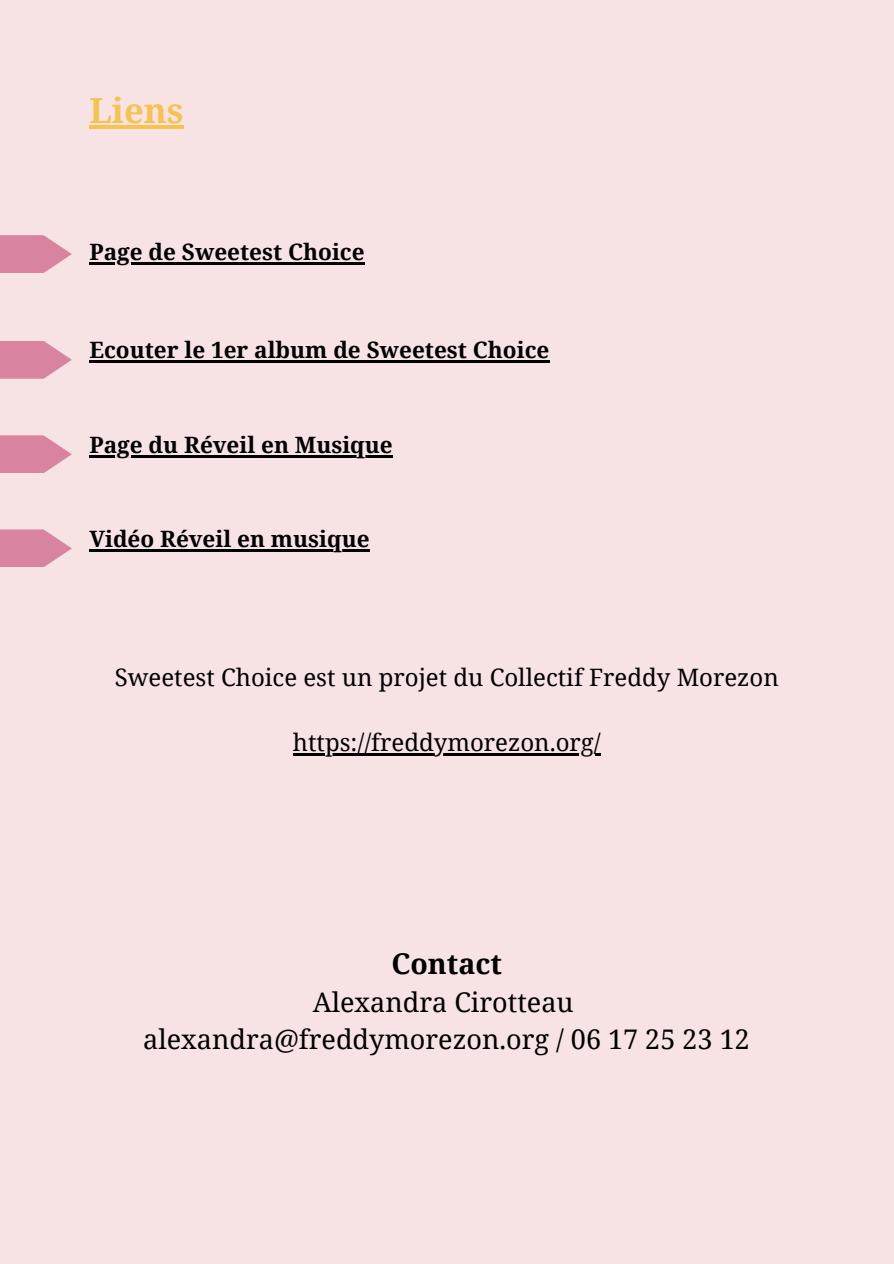
<style>
.page{position:relative;width:894px;height:1264px;background:#fff}
.page>*{position:absolute;margin:0;border:0;box-sizing:border-box;transform-origin:0 0}
.t1{font:700 34.5px "Noto Serif";color:#f6c350}
.t2{font:700 28.5px "Noto Serif";color:#000}
.t3{font:27px/37.2px "Noto Serif";color:#000;text-align:center}
.t4{font:24px "Noto Serif";color:#000}
.t5{font:700 22.5px "Noto Serif";color:#000}
</style>
<div class="page">
<div style="left:0;top:0;width:893px;height:1263px;background:#f8e3e4"></div>
<svg style="left:0;top:235px;width:72px;height:38px;fill:#d884a1"></svg>
<hr style="left:89px;top:125px;width:95px;height:4px;background:#f6c350">
<hr style="left:89px;top:262px;width:275px;height:3px;background:#000">
<hr style="left:89px;top:360px;width:460px;height:3px;background:#000">
<hr style="left:89px;top:455px;width:303px;height:2px;background:#000">
<hr style="left:89px;top:549px;width:280px;height:3px;background:#000">
<hr style="left:293px;top:753px;width:307px;height:2px;background:#000">
<svg style="left:0;top:341px;width:72px;height:38px;fill:#d884a1"></svg>
<svg style="left:0;top:435px;width:72px;height:38px;fill:#d884a1"></svg>
<svg style="left:0;top:529px;width:72px;height:38px;fill:#d884a1"></svg>
<h1 class="t1" style="left:89px;top:86px;width:96px">Liens</h1>
<p class="t5" style="left:89px;top:236px;width:277px">Page de Sweetest Choice</p>
<p class="t5" style="left:89px;top:334px;width:461px">Ecouter le 1er album de Sweetest Choice</p>
<p class="t5" style="left:89px;top:429px;width:305px">Page du Réveil en Musique</p>
<p class="t5" style="left:89px;top:523px;width:282px">Vidéo Réveil en musique</p>
<p class="t4" style="left:115px;top:660px;width:665px">Sweetest Choice est un projet du Collectif Freddy Morezon</p>
<p class="t4" style="left:293px;top:725px;width:309px">https://freddymorezon.org/</p>
<p class="t2" style="left:391px;top:943px;width:112px">Contact</p>
<p class="t3" style="left:143px;top:983px;width:608px">Alexandra Cirotteau alexandra@freddymorezon.org / 06 17 25 23 12</p>
</div>
